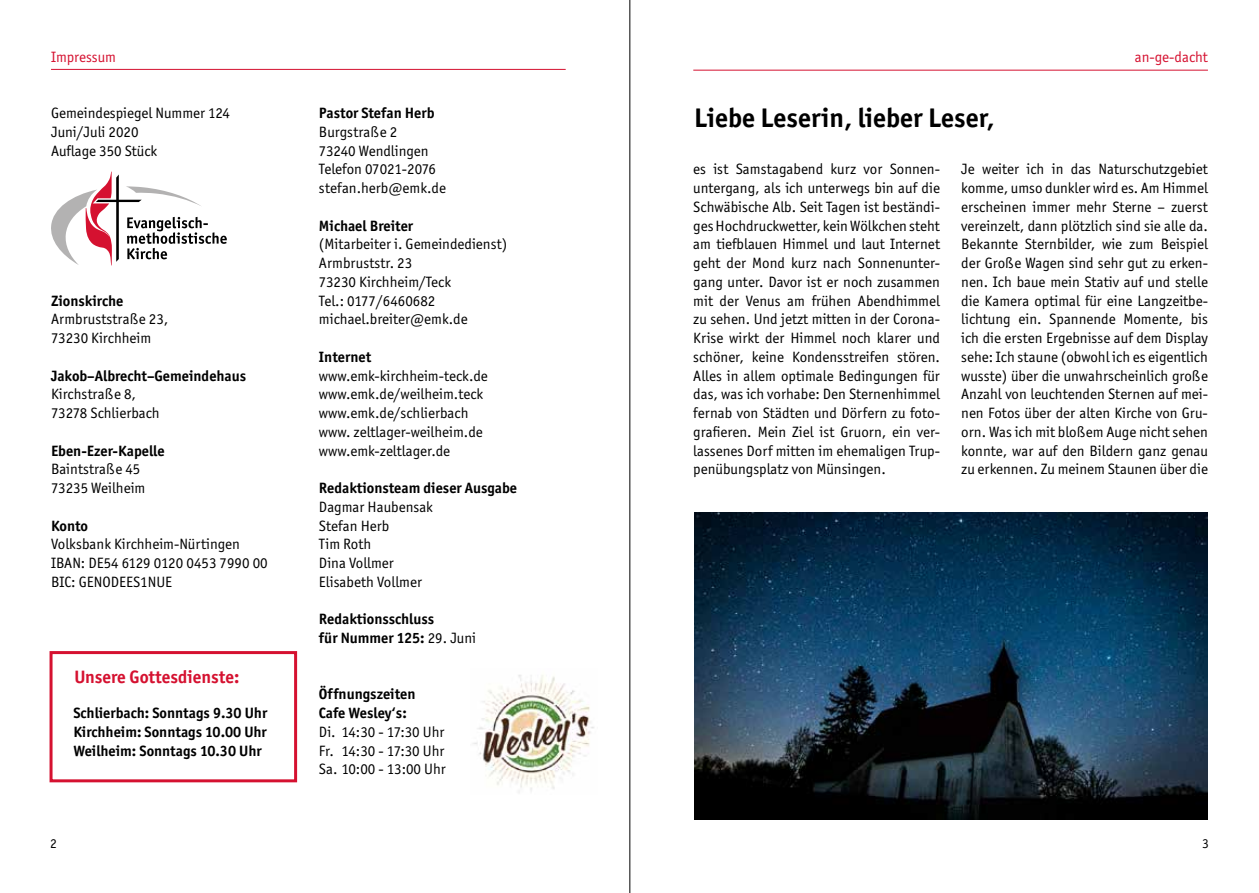
<style>
.page{position:relative;width:1259px;height:893px;background:#fff}
.page>*{position:absolute;margin:0;border:0;box-sizing:border-box;transform-origin:0 0}
.t1{font:700 27px "Officina Sans ITC Std";color:#000}
.t2{font:700 18px "Officina Sans ITC Std";color:#d51130}
.t3{font:15px/18.8px "Officina Sans ITC Std";color:#000}
.t4{font:700 15px/18.8px "Officina Sans ITC Std";color:#000}
.t5{font:15px "Officina Sans ITC Std";color:#d51130}
.t6{font:13.5px "Officina Sans ITC Std";color:#000}
.s1{font-weight:400}
</style>
<div class="page">
<hr style="left:51px;top:69px;width:515px;height:1px;background:#d51130">
<hr style="left:693px;top:70px;width:515px;height:1px;background:#d51130">
<img style="left:473px;top:675px;width:121px;height:118px">
<svg style="left:51px;top:172px;width:176px;height:93px"></svg>
<div style="left:50px;top:651px;width:247px;height:131px;border:3px solid #d51130"></div>
<img style="left:694px;top:512px;width:514px;height:308px">
<hr style="left:629px;top:0;width:1px;height:893px;background:#000">
<p class="t5" style="left:51px;top:48px;width:67px">Impressum</p>
<p class="t5" style="left:1135px;top:48px;width:75px">an-ge-dacht</p>
<p class="t3" style="left:51px;top:104px;width:180px">Gemeindespiegel Nummer 124<br>Juni/Juli 2020<br>Auflage 350 Stück</p>
<p class="t4" style="left:319px;top:104px;width:117px">Pastor Stefan Herb</p>
<p class="t3" style="left:319px;top:122px;width:128px">Burgstraße 2<br>73240 Wendlingen<br>Telefon 07021-2076 stefan.herb@emk.de</p>
<p class="t4" style="left:319px;top:216px;width:96px">Michael Breiter</p>
<p class="t3" style="left:319px;top:235px;width:190px">(Mitarbeiter i. Gemeindedienst)<br>Armbruststr. 23<br>73230 Kirchheim/Teck<br>Tel.: 0177/6460682 michael.breiter@emk.de</p>
<p class="t4" style="left:319px;top:347px;width:54px">Internet</p>
<p class="t3" style="left:319px;top:366px;width:170px">www.emk-kirchheim-teck.de www.emk.de/weilheim.teck www.emk.de/schlierbach www. zeltlager-weilheim.de www.emk-zeltlager.de</p>
<p class="t4" style="left:319px;top:479px;width:200px">Redaktionsteam dieser Ausgabe</p>
<p class="t3" style="left:319px;top:497px;width:115px">Dagmar Haubensak<br>Stefan Herb<br>Tim Roth<br>Dina Vollmer<br>Elisabeth Vollmer</p>
<p class="t4" style="left:319px;top:610px;width:159px">Redaktionsschluss<br>für Nummer 125: <span class="s1">29. Juni</span></p>
<p class="t4" style="left:51px;top:291px;width:74px">Zionskirche</p>
<p class="t3" style="left:51px;top:310px;width:119px">Armbruststraße 23,<br>73230 Kirchheim</p>
<p class="t4" style="left:51px;top:366px;width:197px">Jakob–Albrecht–Gemeindehaus</p>
<p class="t3" style="left:51px;top:385px;width:110px">Kirchstraße 8,<br>73278 Schlierbach</p>
<p class="t4" style="left:51px;top:441px;width:115px">Eben-Ezer-Kapelle</p>
<p class="t3" style="left:51px;top:460px;width:96px">Baintstraße 45<br>73235 Weilheim</p>
<p class="t4" style="left:51px;top:516px;width:39px">Konto</p>
<p class="t3" style="left:51px;top:535px;width:218px">Volksbank Kirchheim-Nürtingen<br>IBAN: DE54 6129 0120 0453 7990 00<br>BIC: GENODEES1NUE</p>
<p class="t2" style="left:74px;top:666px;width:167px">Unsere Gottesdienste:</p>
<p class="t4" style="left:73px;top:704px;width:195px;text-align:justify">Schlierbach: Sonntags 9.30 Uhr Kirchheim: Sonntags 10.00 Uhr Weilheim: Sonntags 10.30 Uhr</p>
<p class="t4" style="left:319px;top:685px;width:98px">Öffnungszeiten<br>Cafe Wesley‘s:</p>
<p class="t3" style="left:319px;top:722px;width:128px;text-align:justify">Di. 14:30 - 17:30 Uhr Fr. 14:30 - 17:30 Uhr Sa. 10:00 - 13:00 Uhr</p>
<h1 class="t1" style="left:694px;top:101px;width:302px">Liebe Leserin, lieber Leser,</h1>
<p class="t3" style="left:693px;top:160px;width:248px;text-align:justify">es ist Samstagabend kurz vor Sonnen&shy;untergang, als ich unterwegs bin auf die Schwäbische Alb. Seit Tagen ist beständi&shy;ges Hochdruckwetter, kein Wölkchen steht am tiefblauen Himmel und laut Internet geht der Mond kurz nach Sonnenunter&shy;gang unter. Davor ist er noch zusammen mit der Venus am frühen Abendhimmel zu sehen. Und jetzt mitten in der Corona-Krise wirkt der Himmel noch klarer und schöner, keine Kondensstreifen stören.<br>Alles in allem optimale Bedingungen für das, was ich vorhabe: Den Sternenhimmel fernab von Städten und Dörfern zu foto&shy;grafieren. Mein Ziel ist Gruorn, ein ver&shy;lassenes Dorf mitten im ehemaligen Trup&shy;penübungsplatz von Münsingen.</p>
<p class="t3" style="left:961px;top:160px;width:248px;text-align:justify">Je weiter ich in das Naturschutzgebiet komme, umso dunkler wird es. Am Himmel erscheinen immer mehr Sterne – zuerst vereinzelt, dann plötzlich sind sie alle da.<br>Bekannte Sternbilder, wie zum Beispiel der Große Wagen sind sehr gut zu erken&shy;nen. Ich baue mein Stativ auf und stelle die Kamera optimal für eine Langzeitbe&shy;lichtung ein. Spannende Momente, bis ich die ersten Ergebnisse auf dem Display sehe: Ich staune (obwohl ich es eigentlich wusste) über die unwahrscheinlich große Anzahl von leuchtenden Sternen auf mei&shy;nen Fotos über der alten Kirche von Gru&shy;orn. Was ich mit bloßem Auge nicht sehen konnte, war auf den Bildern ganz genau zu erkennen. Zu meinem Staunen über die</p>
<p class="t6" style="left:50px;top:836px;width:8px">2</p>
<p class="t6" style="left:1202px;top:836px;width:8px">3</p>
</div>
